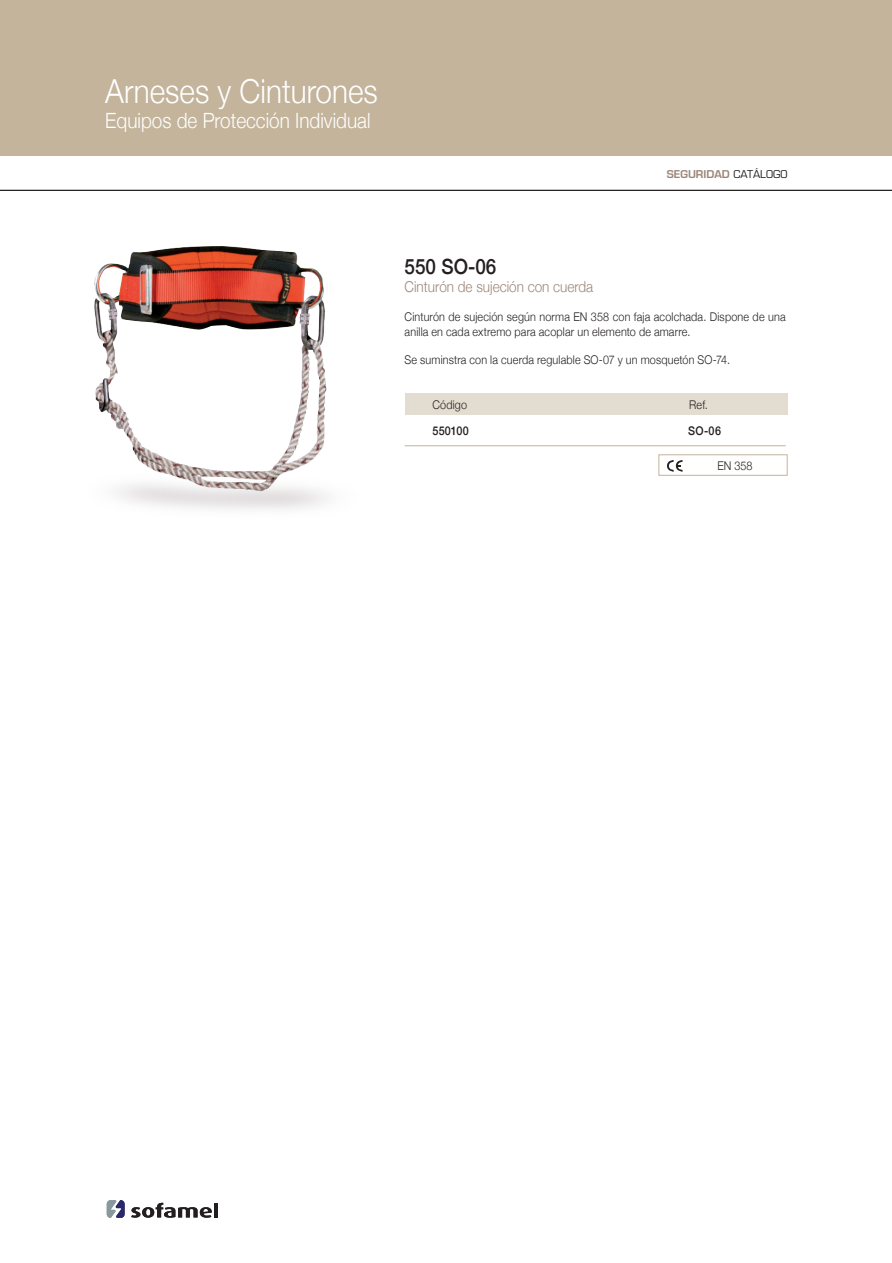
<style>
.page{position:relative;width:892px;height:1263px;background:#fff}
.page>*{position:absolute;margin:0;border:0;box-sizing:border-box;transform-origin:0 0}
.t1{font:300 33px "Helvetica Neue";color:#fff;scale:.9 1}
.t2{font:300 21px "Helvetica Neue";color:#fff;scale:.9 1}
.t3{font:500 21px "Helvetica Neue";color:#231f20;scale:.9 1}
.t4{font:300 15px "Helvetica Neue";color:#9b8679;scale:.9 1}
.t5{font:300 12px/14.4px "Helvetica Neue";letter-spacing:.015em;color:#231f20;scale:.9 1}
.t6{font:500 12px "Helvetica Neue";letter-spacing:.02em;color:#231f20;scale:.9 1}
.t7{font:600 10.5px "Eurostile";color:#9b8679}
.s1{font-weight:400;color:#231f20}
</style>
<div class="page">
<div style="left:0;top:0;width:891px;height:155px;background:#c3b49b"></div>
<svg style="left:131px;top:1202px;width:81px;height:15px"></svg>
<hr style="left:214px;top:1202px;width:4px;height:15px;background:#231f20">
<svg style="left:107px;top:1200px;width:18px;height:17px"></svg>
<hr style="left:0;top:190px;width:891px;height:1px;background:#231f20">
<div style="left:404px;top:394px;width:383px;height:21px;background:#e3dcd0"></div>
<hr style="left:404px;top:445px;width:381px;height:1px;background:#c3b49b">
<svg style="left:667px;top:460px;width:15px;height:11px"></svg>
<div style="left:658px;top:454px;width:129px;height:21px;border:1px solid #c3b49b"></div>
<img style="left:94px;top:246px;width:234px;height:263px">
<h1 class="t1" style="left:105px;top:65px;width:304px">Arneses y Cinturones</h1>
<h2 class="t2" style="left:105px;top:104px;width:296px">Equipos de Protección Individual</h2>
<p class="t7" style="left:666px;top:167px;width:122px">SEGURIDAD <span class="s1">CATÁLOGO</span></p>
<h2 class="t3" style="left:404px;top:250px;width:103px">550 SO-06</h2>
<p class="t4" style="left:404px;top:275px;width:211px">Cinturón de sujeción con cuerda</p>
<p class="t5" style="left:404px;top:309px;width:425px">Cinturón de sujeción según norma EN 358 con faja acolchada. Dispone de una anilla en cada extremo para acoplar un elemento de amarre.</p>
<p class="t5" style="left:404px;top:352px;width:363px">Se suminstra con la cuerda regulable SO-07 y un mosquetón SO-74.</p>
<p class="t5" style="left:432px;top:396px;width:40px">Código</p>
<p class="t6" style="left:432px;top:421px;width:42px">550100</p>
<p class="t6" style="left:688px;top:421px;width:38px">SO-06</p>
<p class="t5" style="left:689px;top:396px;width:22px">Ref.</p>
<p class="t5" style="left:717px;top:457px;width:41px">EN 358</p>
</div>
